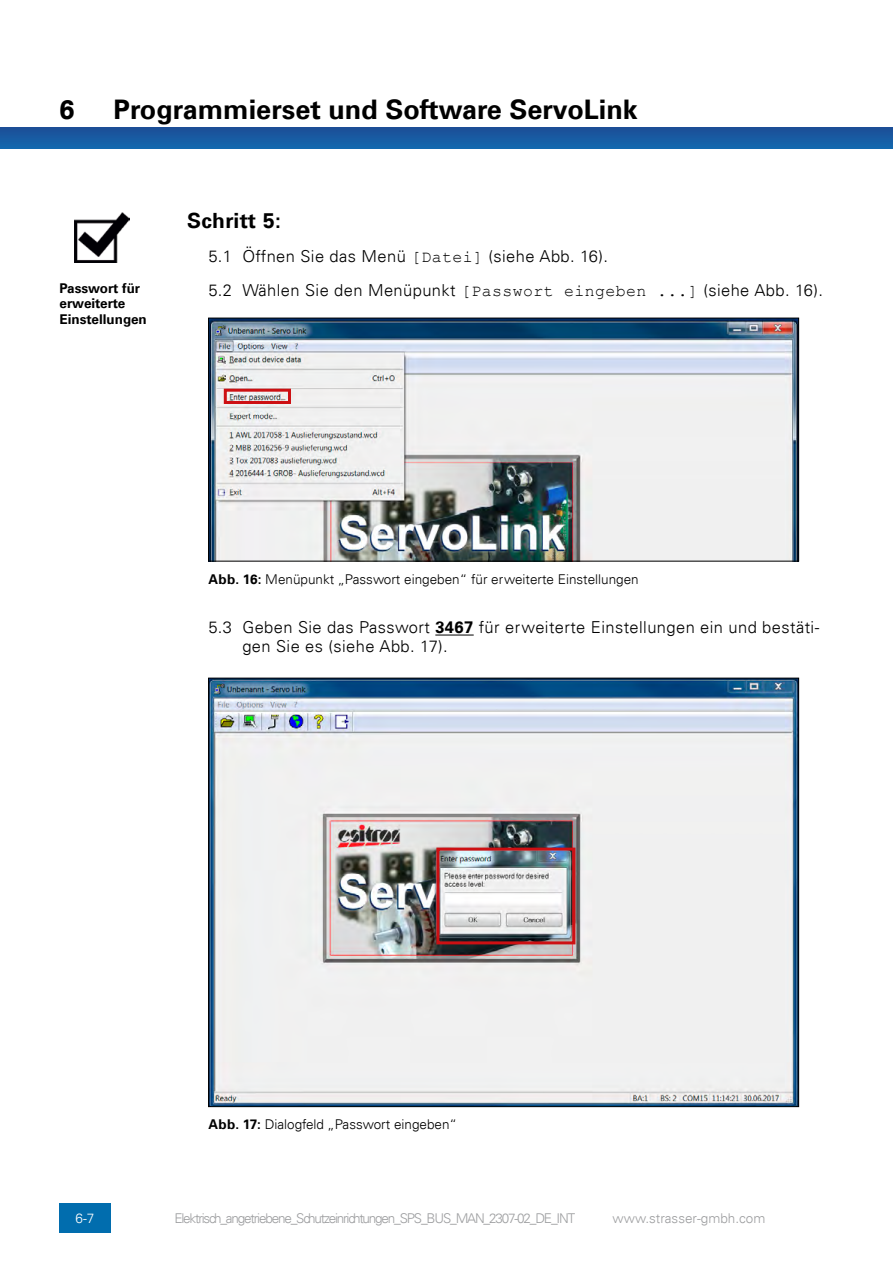
<style>
.page{position:relative;width:893px;height:1263px;background:#fff}
.page>*{position:absolute;margin:0;border:0;box-sizing:border-box;transform-origin:0 0}
.t1{font:700 27px "Univers LT";color:#000}
.t2{font:700 21px "Univers LT";letter-spacing:.015em;color:#000}
.t3{font:300 16.5px/33.9px "Univers LT";letter-spacing:.025em;color:#000}
.t4{font:300 13.5px "Univers LT";color:#000}
.t5{font:300 13.5px "Univers LT";letter-spacing:-.085em;color:#9d9ea0}
.t6{font:700 13.5px/15.6px "Univers LT";color:#000}
.t7{font:300 13.5px "Univers LT";color:#9d9ea0}
.t8{font:300 13.5px "Univers LT";color:#fff}
.s1{font-family:"Courier New";font-weight:400}
.s2{font-weight:700}
</style>
<div class="page">
<div style="left:0;top:128px;width:893px;height:21px;background:#185ca3"></div>
<div style="left:60px;top:1203px;width:51px;height:30px;background:#016dae"></div>
<hr style="left:435px;top:635px;width:39px;height:1px;background:#000">
<img style="left:74px;top:213px;width:56px;height:50px">
<img style="left:210px;top:320px;width:587px;height:239px">
<div style="left:208px;top:318px;width:591px;height:243px;border:1px solid #000"></div>
<div style="left:224px;top:389px;width:67px;height:15px;border:3px solid #cd1013"></div>
<img style="left:210px;top:680px;width:587px;height:425px">
<div style="left:436px;top:847px;width:139px;height:97px;border:3px solid #cd1013"></div>
<h1 class="t1" style="left:60px;top:94px;width:17px">6</h1>
<h1 class="t1" style="left:114px;top:94px;width:526px">Programmierset und Software ServoLink</h1>
<p class="t6" style="left:60px;top:280px;width:89px">Passwort für erweiterte<br>Einstellungen</p>
<p class="t2" style="left:187px;top:208px;width:95px">Schritt 5:</p>
<p class="t3" style="left:208px;top:239px;width:616px">5.1 Öffnen Sie das Menü <span class="s1">[Datei]</span> (siehe Abb. 16).<br>5.2 Wählen Sie den Menüpunkt <span class="s1">[Passwort eingeben ...]</span> (siehe Abb. 16).</p>
<p class="t4" style="left:209px;top:571px;width:432px"><span class="s2">Abb. 16:</span> Menüpunkt „Passwort eingeben“ für erweiterte Einstellungen</p>
<p class="t3" style="left:242px;top:618px;width:578px;line-height:18.9px;text-indent:-34px">5.3 Geben Sie das Passwort <span class="s2">3467</span> für erweiterte Einstellungen ein und bestäti&shy;gen Sie es (siehe Abb. 17).</p>
<p class="t4" style="left:209px;top:1116px;width:250px"><span class="s2">Abb. 17:</span> Dialogfeld „Passwort eingeben“</p>
<p class="t8" style="left:76px;top:1210px;width:20px">6-7</p>
<p class="t5" style="left:174px;top:1210px;width:402px">Elektrisch_angetriebene_Schutzeinrichtungen_SPS_BUS_MAN_2307-02_DE_INT</p>
<p class="t7" style="left:613px;top:1210px;width:154px">www.strasser-gmbh.com</p>
</div>
